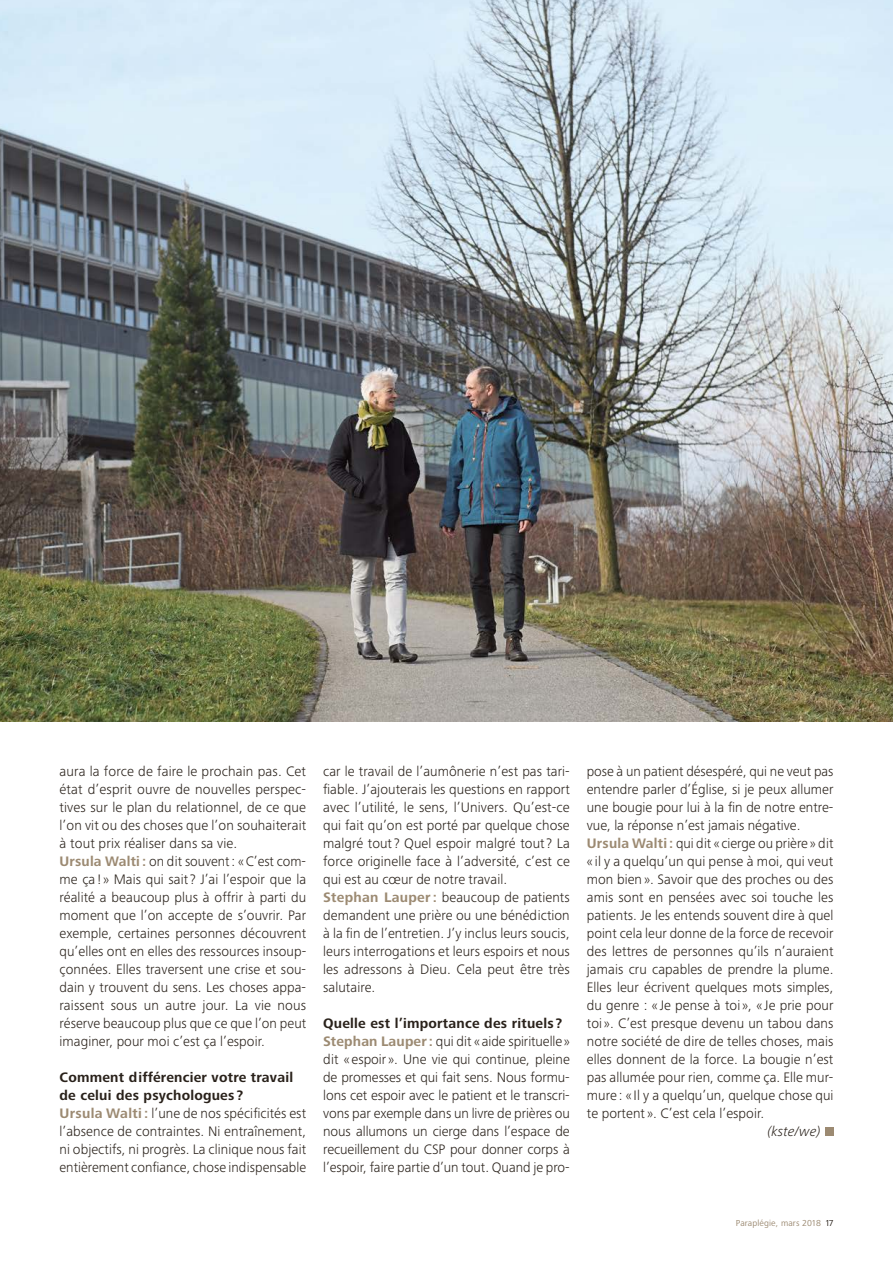
<style>
.page{position:relative;width:893px;height:1263px;background:#fff}
.page>*{position:absolute;margin:0;border:0;box-sizing:border-box;transform-origin:0 0}
.t1{font:300 14.25px/18px "Frutiger Next Pro";letter-spacing:.005em;color:#29211a}
.t2{font:italic 300 14.25px "Frutiger Next Pro";letter-spacing:.015em;color:#29211a}
.t3{font:9px "Frutiger Next Pro";letter-spacing:.015em;color:#9c8a72}
.s1{font-weight:700;color:#9c8a72}
.s2{font-weight:700}
.s3{color:#29211a}
</style>
<div class="page">
<img style="left:0;top:0;width:893px;height:722px">
<div style="left:824px;top:1127px;width:9px;height:9px;background:#9c8a72"></div>
<p class="t1" style="left:60px;top:762px;width:248px">aura la force de faire le prochain pas. Cet état d’esprit ouvre de nouvelles perspec&shy;tives sur le plan du relationnel, de ce que l’on vit ou des choses que l’on souhaiterait à tout prix réaliser dans sa vie.<br><span class="s1">Ursula Walti :</span> on dit souvent: «C’est com - me ça ! » Mais qui sait? J’ai l’espoir que la réalité a beaucoup plus à offrir à parti du moment que l’on accepte de s’ouvrir. Par exemple, certaines personnes découvrent qu’elles ont en elles des ressources insoup&shy;çonnées. Elles traversent une crise et sou&shy;dain y trouvent du sens. Les choses appa&shy;raissent sous un autre jour. La vie nous réserve beaucoup plus que ce que l’on peut imaginer, pour moi c’est ça l’espoir.</p>
<p class="t1" style="left:60px;top:1068px;width:248px"><span class="s2">Comment différencier votre travail de celui des psychologues ?<br></span><span class="s1">Ursula Walti :</span> l’une de nos spécificités est l’absence de contraintes. Ni entraînement, ni objectifs, ni progrès. La clinique nous fait entièrement confiance, chose indispensable</p>
<p class="t1" style="left:323px;top:762px;width:248px">car le travail de l’aumônerie n’est pas tari&shy;fiable. J’ajouterais les questions en rapport avec l’utilité, le sens, l’Univers. Qu’est-ce qui fait qu’on est porté par quelque chose malgré tout? Quel espoir malgré tout? La force originelle face à l’adversité, c’est ce qui est au cœur de notre travail.<br><span class="s1">Stephan Lauper :</span> beaucoup de patients demandent une prière ou une bénédiction à la fin de l’entretien. J’y inclus leurs soucis, leurs interrogations et leurs espoirs et nous les adressons à Dieu. Cela peut être très salutaire.</p>
<p class="t1" style="left:323px;top:1014px;width:248px"><span class="s2">Quelle est l’importance des rituels ?<br></span><span class="s1">Stephan Lauper:</span> qui dit «aide spirituelle» dit « espoir ». Une vie qui continue, pleine de promesses et qui fait sens. Nous formu&shy;lons cet espoir avec le patient et le transcri&shy;vons par exemple dans un livre de prières ou nous allumons un cierge dans l’espace de recueillement du CSP pour donner corps à l’espoir, faire partie d’un tout. Quand je pro-</p>
<p class="t1" style="left:587px;top:762px;width:248px">pose à un patient désespéré, qui ne veut pas entendre parler d’Église, si je peux allumer une bougie pour lui à la fin de notre entre&shy;vue, la réponse n’est jamais négative.<br><span class="s1">Ursula Walti :</span> qui dit « cierge ou prière » dit « il y a quelqu’un qui pense à moi, qui veut mon bien ». Savoir que des proches ou des amis sont en pensées avec soi touche les patients. Je les entends souvent dire à quel point cela leur donne de la force de recevoir des lettres de personnes qu’ils n’auraient jamais cru capables de prendre la plume.<br>Elles leur écrivent quelques mots simples, du genre : « Je pense à toi », « Je prie pour toi ». C’est presque devenu un tabou dans notre société de dire de telles choses, mais elles donnent de la force. La bougie n’est pas allumée pour rien, comme ça. Elle mur&shy;mure : « Il y a quelqu’un, quelque chose qui te portent ». C’est cela l’espoir.</p>
<p class="t2" style="left:767px;top:1123px;width:55px">(kste/we)</p>
<p class="t3" style="left:736px;top:1217px;width:99px">Paraplégie, mars 2018 <span class="s3">17</span></p>
</div>
